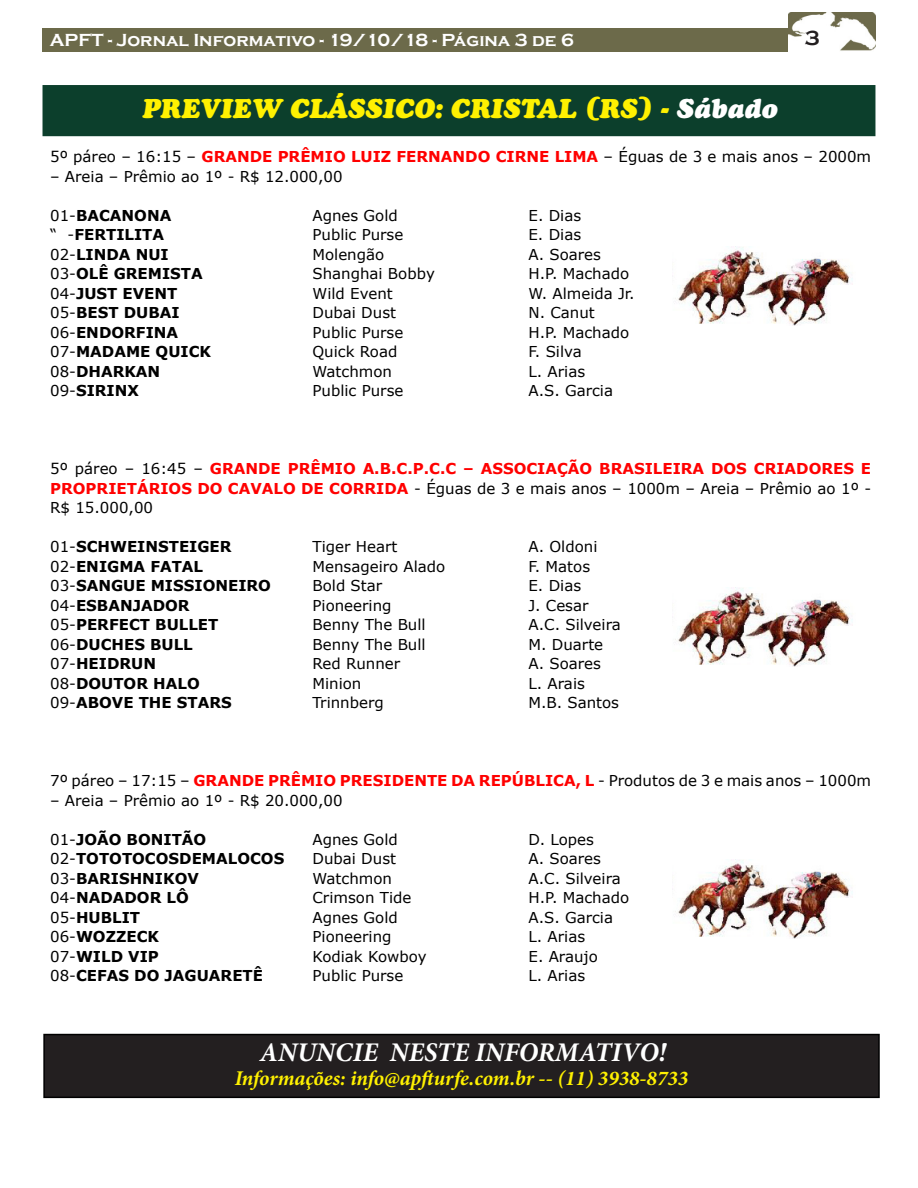
<style>
.page{position:relative;width:918px;height:1188px;background:#fff}
.page>*{position:absolute;margin:0;border:0;box-sizing:border-box;transform-origin:0 0}
.t1{font:italic 27px "Cooper Black Std";color:#fff101}
.t2{font:italic 700 27px "Minion Pro";color:#fff}
.t3{font:italic 700 21px "Minion Pro";letter-spacing:-.005em;color:#fff101}
.t4{font:700 21px "Copperplate Gothic";color:#231f20}
.t5{font:700 18px "Copperplate Gothic";color:#fff}
.t6{font:15px "Verdana";color:#000}
.t7{font:700 15px "Verdana";color:#000}
.t8{font:700 15px/19.5px "Verdana";color:#f00;text-align:justify}
.s1{color:#fff}
.s2{font-weight:700;color:#f00}
.s3{font-weight:400}
.s4{font-weight:400;color:#000}
</style>
<div class="page">
<div style="left:43px;top:85px;width:832px;height:51px;background:#0c3f2c"></div>
<div style="left:44px;top:1035px;width:835px;height:62px;background:#231f20"></div>
<div style="left:43px;top:1034px;width:837px;height:64px;border:2px solid #000"></div>
<img style="left:675px;top:247px;width:178px;height:79px">
<img style="left:675px;top:588px;width:178px;height:79px">
<img style="left:675px;top:859px;width:178px;height:80px">
<div style="left:43px;top:28px;width:746px;height:23px;background:#6c6a4a"></div>
<img style="left:789px;top:12px;width:86px;height:39px">
<p class="t5" style="left:50px;top:30px;width:525px">APFT - Jornal Informativo - 19/10/18 - Página 3 de 6</p>
<h2 class="t4" style="left:805px;top:26px;width:16px">3</h2>
<h1 class="t1" style="left:142px;top:91px;width:637px">PREVIEW CLÁSSICO: CRISTAL (RS) - <span class="s1">Sábado</span></h1>
<p class="t6" style="left:50px;top:147px;width:823px">5º páreo – 16:15 – <span class="s2">GRANDE PRÊMIO LUIZ FERNANDO CIRNE LIMA</span> – Éguas de 3 e mais anos – 2000m</p>
<p class="t6" style="left:50px;top:166px;width:294px">– Areia – Prêmio ao 1º - R$ 12.000,00</p>
<p class="t7" style="left:50px;top:205px;width:123px"><span class="s3">01-</span>BACANONA</p>
<p class="t6" style="left:313px;top:205px;width:87px">Agnes Gold</p>
<p class="t6" style="left:529px;top:205px;width:54px">E. Dias</p>
<p class="t7" style="left:50px;top:224px;width:116px"><span class="s3">“ -</span>FERTILITA</p>
<p class="t6" style="left:313px;top:225px;width:92px">Public Purse</p>
<p class="t6" style="left:529px;top:225px;width:54px">E. Dias</p>
<p class="t7" style="left:50px;top:244px;width:120px"><span class="s3">02-</span>LINDA NUI</p>
<p class="t6" style="left:313px;top:244px;width:73px">Molengão</p>
<p class="t6" style="left:529px;top:244px;width:74px">A. Soares</p>
<p class="t7" style="left:50px;top:263px;width:154px"><span class="s3">03-</span>OLÊ GREMISTA</p>
<p class="t6" style="left:313px;top:264px;width:124px">Shanghai Bobby</p>
<p class="t6" style="left:529px;top:264px;width:102px">H.P. Machado</p>
<p class="t7" style="left:50px;top:283px;width:129px"><span class="s3">04-</span>JUST EVENT</p>
<p class="t6" style="left:313px;top:283px;width:82px">Wild Event</p>
<p class="t6" style="left:529px;top:283px;width:108px">W. Almeida Jr.</p>
<p class="t7" style="left:50px;top:302px;width:131px"><span class="s3">05-</span>BEST DUBAI</p>
<p class="t6" style="left:313px;top:303px;width:85px">Dubai Dust</p>
<p class="t6" style="left:529px;top:303px;width:68px">N. Canut</p>
<p class="t7" style="left:50px;top:322px;width:130px"><span class="s3">06-</span>ENDORFINA</p>
<p class="t6" style="left:313px;top:322px;width:92px">Public Purse</p>
<p class="t6" style="left:529px;top:322px;width:102px">H.P. Machado</p>
<p class="t7" style="left:50px;top:341px;width:162px"><span class="s3">07-</span>MADAME QUICK</p>
<p class="t6" style="left:313px;top:342px;width:86px">Quick Road</p>
<p class="t6" style="left:529px;top:342px;width:55px">F. Silva</p>
<p class="t7" style="left:50px;top:361px;width:112px"><span class="s3">08-</span>DHARKAN</p>
<p class="t6" style="left:313px;top:361px;width:81px">Watchmon</p>
<p class="t6" style="left:529px;top:361px;width:58px">L. Arias</p>
<p class="t7" style="left:50px;top:380px;width:90px"><span class="s3">09-</span>SIRINX</p>
<p class="t6" style="left:313px;top:381px;width:92px">Public Purse</p>
<p class="t6" style="left:529px;top:381px;width:86px">A.S. Garcia</p>
<p class="t8" style="left:50px;top:459px;width:823px"><span class="s4">5º páreo – 16:45 –</span> GRANDE PRÊMIO A.B.C.P.C.C – ASSOCIAÇÃO BRASILEIRA DOS CRIADORES E PROPRIETÁRIOS DO CAVALO DE CORRIDA <span class="s4">- Éguas de 3 e mais anos – 1000m – Areia – Prêmio ao 1º - R$ 15.000,00</span></p>
<p class="t7" style="left:50px;top:536px;width:183px"><span class="s3">01-</span>SCHWEINSTEIGER</p>
<p class="t6" style="left:313px;top:537px;width:86px">Tiger Heart</p>
<p class="t6" style="left:529px;top:537px;width:70px">A. Oldoni</p>
<p class="t7" style="left:50px;top:556px;width:154px"><span class="s3">02-</span>ENIGMA FATAL</p>
<p class="t6" style="left:313px;top:556px;width:134px">Mensageiro Alado</p>
<p class="t6" style="left:529px;top:556px;width:63px">F. Matos</p>
<p class="t7" style="left:50px;top:575px;width:222px"><span class="s3">03-</span>SANGUE MISSIONEIRO</p>
<p class="t6" style="left:313px;top:576px;width:71px">Bold Star</p>
<p class="t6" style="left:529px;top:576px;width:54px">E. Dias</p>
<p class="t7" style="left:50px;top:595px;width:141px"><span class="s3">04-</span>ESBANJADOR</p>
<p class="t6" style="left:313px;top:595px;width:80px">Pioneering</p>
<p class="t6" style="left:529px;top:595px;width:62px">J. Cesar</p>
<p class="t7" style="left:50px;top:614px;width:170px"><span class="s3">05-</span>PERFECT BULLET</p>
<p class="t6" style="left:313px;top:615px;width:115px">Benny The Bull</p>
<p class="t6" style="left:529px;top:615px;width:94px">A.C. Silveira</p>
<p class="t7" style="left:50px;top:634px;width:144px"><span class="s3">06-</span>DUCHES BULL</p>
<p class="t6" style="left:313px;top:634px;width:115px">Benny The Bull</p>
<p class="t6" style="left:529px;top:634px;width:76px">M. Duarte</p>
<p class="t7" style="left:50px;top:653px;width:107px"><span class="s3">07-</span>HEIDRUN</p>
<p class="t6" style="left:313px;top:654px;width:89px">Red Runner</p>
<p class="t6" style="left:529px;top:654px;width:74px">A. Soares</p>
<p class="t7" style="left:50px;top:673px;width:151px"><span class="s3">08-</span>DOUTOR HALO</p>
<p class="t6" style="left:313px;top:673px;width:50px">Minion</p>
<p class="t6" style="left:529px;top:673px;width:58px">L. Arais</p>
<p class="t7" style="left:50px;top:692px;width:183px"><span class="s3">09-</span>ABOVE THE STARS</p>
<p class="t6" style="left:313px;top:693px;width:73px">Trinnberg</p>
<p class="t6" style="left:529px;top:693px;width:92px">M.B. Santos</p>
<p class="t6" style="left:50px;top:771px;width:823px">7º páreo – 17:15 – <span class="s2">GRANDE PRÊMIO PRESIDENTE DA REPÚBLICA, L</span> - Produtos de 3 e mais anos – 1000m</p>
<p class="t6" style="left:50px;top:790px;width:294px">– Areia – Prêmio ao 1º - R$ 20.000,00</p>
<p class="t7" style="left:50px;top:829px;width:158px"><span class="s3">01-</span>JOÃO BONITÃO</p>
<p class="t6" style="left:313px;top:829px;width:87px">Agnes Gold</p>
<p class="t6" style="left:529px;top:829px;width:67px">D. Lopes</p>
<p class="t7" style="left:50px;top:848px;width:236px"><span class="s3">02-</span>TOTOTOCOSDEMALOCOS</p>
<p class="t6" style="left:313px;top:849px;width:85px">Dubai Dust</p>
<p class="t6" style="left:529px;top:849px;width:74px">A. Soares</p>
<p class="t7" style="left:50px;top:868px;width:150px"><span class="s3">03-</span>BARISHNIKOV</p>
<p class="t6" style="left:313px;top:868px;width:81px">Watchmon</p>
<p class="t6" style="left:529px;top:868px;width:94px">A.C. Silveira</p>
<p class="t7" style="left:50px;top:887px;width:140px"><span class="s3">04-</span>NADADOR LÔ</p>
<p class="t6" style="left:313px;top:888px;width:100px">Crimson Tide</p>
<p class="t6" style="left:529px;top:888px;width:102px">H.P. Machado</p>
<p class="t7" style="left:50px;top:907px;width:92px"><span class="s3">05-</span>HUBLIT</p>
<p class="t6" style="left:313px;top:907px;width:87px">Agnes Gold</p>
<p class="t6" style="left:529px;top:907px;width:86px">A.S. Garcia</p>
<p class="t7" style="left:50px;top:926px;width:110px"><span class="s3">06-</span>WOZZECK</p>
<p class="t6" style="left:313px;top:927px;width:80px">Pioneering</p>
<p class="t6" style="left:529px;top:927px;width:58px">L. Arias</p>
<p class="t7" style="left:50px;top:946px;width:110px"><span class="s3">07-</span>WILD VIP</p>
<p class="t6" style="left:313px;top:946px;width:116px">Kodiak Kowboy</p>
<p class="t6" style="left:529px;top:946px;width:71px">E. Araujo</p>
<p class="t7" style="left:50px;top:965px;width:214px"><span class="s3">08-</span>CEFAS DO JAGUARETÊ</p>
<p class="t6" style="left:313px;top:966px;width:92px">Public Purse</p>
<p class="t6" style="left:529px;top:966px;width:58px">L. Arias</p>
<h1 class="t2" style="left:260px;top:1033px;width:408px">ANUNCIE NESTE INFORMATIVO!</h1>
<h2 class="t3" style="left:235px;top:1063px;width:455px">Informações: info@apfturfe.com.br -- (11) 3938-8733</h2>
</div>
